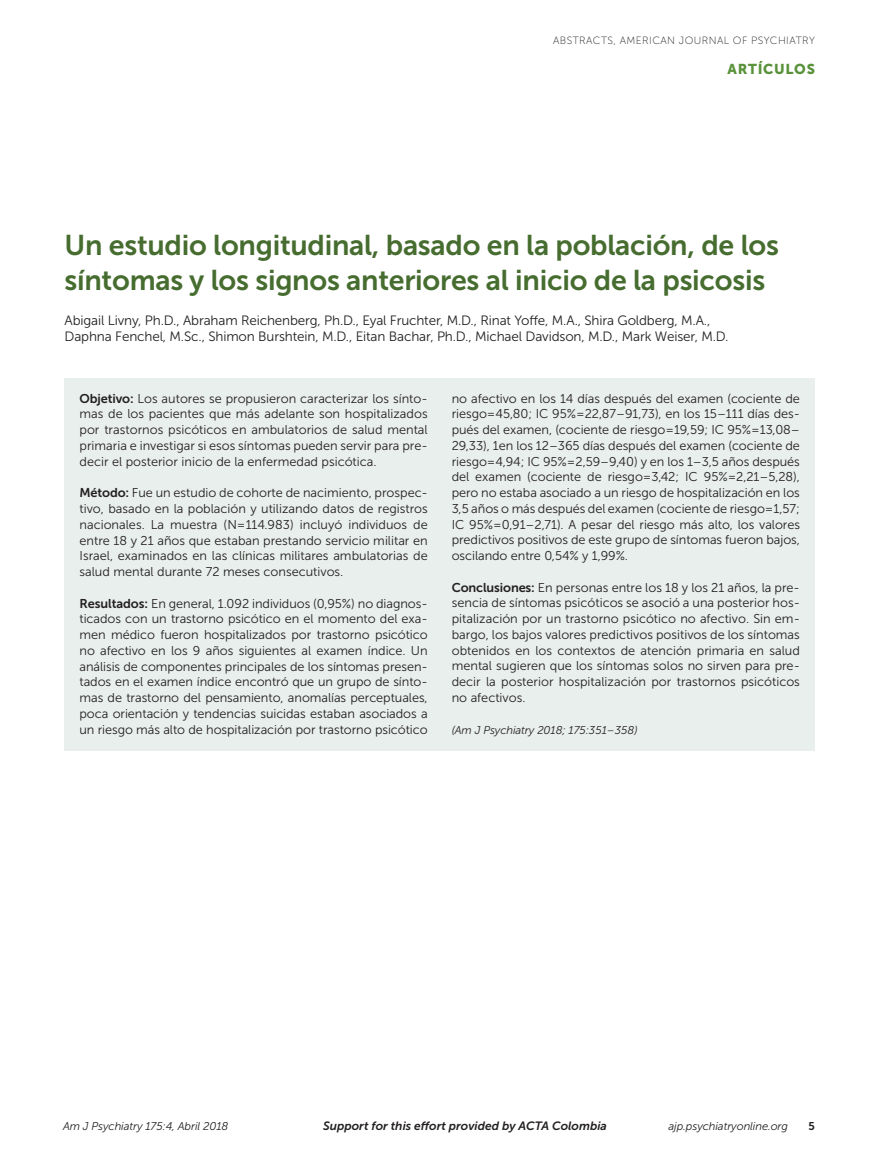
<style>
.page{position:relative;width:878px;height:1175px;background:#fff}
.page>*{position:absolute;margin:0;border:0;box-sizing:border-box;transform-origin:0 0}
.t1{font:28.5px/34.5px "Museo Sans 700";letter-spacing:-.01em;color:#466d2f}
.t2{font:14.25px "Museo Sans 900";letter-spacing:.05em;color:#59923a}
.t3{font:13.5px/16.5px "Museo Sans 300";letter-spacing:-.01em;color:#231f20}
.t4{font:12.75px/15.8px "Museo Sans 300";color:#231f20;text-align:justify}
.t5{font:italic 12px "Museo Sans 700";color:#231f20}
.t6{font:italic 11.25px "Museo Sans 300";letter-spacing:-.01em;color:#231f20}
.t7{font:11.25px "Museo Sans 700";color:#231f20}
.t8{font:10.5px "Museo Sans 100";letter-spacing:.04em;color:#231f20}
.s1{font-family:"Museo Sans 700"}
</style>
<div class="page">
<div style="left:64px;top:378px;width:750px;height:372px;background:#e9efec"></div>
<p class="t8" style="left:553px;top:35px;width:263px">ABSTRACTS, AMERICAN JOURNAL OF PSYCHIATRY</p>
<p class="t2" style="left:727px;top:61px;width:89px">ARTÍCULOS</p>
<h1 class="t1" style="left:64px;top:228px;width:716px">Un estudio longitudinal, basado en la población, de los síntomas y los signos anteriores al inicio de la psicosis</h1>
<p class="t3" style="left:64px;top:312px;width:665px">Abigail Livny, Ph.D., Abraham Reichenberg, Ph.D., Eyal Fruchter, M.D., Rinat Yoffe, M.A., Shira Goldberg, M.A.,<br>Daphna Fenchel, M.Sc., Shimon Burshtein, M.D., Eitan Bachar, Ph.D., Michael Davidson, M.D., Mark Weiser, M.D.</p>
<p class="t4" style="left:80px;top:390px;width:350px"><span class="s1">Objetivo:</span> Los autores se propusieron caracterizar los sínto&shy;mas de los pacientes que más adelante son hospitalizados por trastornos psicóticos en ambulatorios de salud mental primaria e investigar si esos síntomas pueden servir para pre&shy;decir el posterior inicio de la enfermedad psicótica.</p>
<p class="t4" style="left:80px;top:485px;width:350px"><span class="s1">Método:</span> Fue un estudio de cohorte de nacimiento, prospec&shy;tivo, basado en la población y utilizando datos de registros nacionales. La muestra (N=114.983) incluyó individuos de entre 18 y 21 años que estaban prestando servicio militar en Israel, examinados en las clínicas militares ambulatorias de salud mental durante 72 meses consecutivos.</p>
<p class="t4" style="left:80px;top:595px;width:350px"><span class="s1">Resultados:</span> En general, 1.092 individuos (0,95%) no diagnos&shy;ticados con un trastorno psicótico en el momento del exa&shy;men médico fueron hospitalizados por trastorno psicótico no afectivo en los 9 años siguientes al examen índice. Un análisis de componentes principales de los síntomas presen&shy;tados en el examen índice encontró que un grupo de sínto&shy;mas de trastorno del pensamiento, anomalías perceptuales, poca orientación y tendencias suicidas estaban asociados a un riesgo más alto de hospitalización por trastorno psicótico</p>
<p class="t4" style="left:451px;top:390px;width:350px">no afectivo en los 14 días después del examen (cociente de riesgo=45,80; IC 95%=22,87–91,73), en los 15–111 días des&shy;pués del examen, (cociente de riesgo=19,59; IC 95%=13,08– 29,33), 1en los 12–365 días después del examen (cociente de riesgo=4,94; IC 95%=2,59–9,40) y en los 1–3,5 años después del examen (cociente de riesgo=3,42; IC 95%=2,21–5,28), pero no estaba asociado a un riesgo de hospitalización en los 3,5 años o más después del examen (cociente de riesgo=1,57; IC 95%=0,91–2,71). A pesar del riesgo más alto, los valores predictivos positivos de este grupo de síntomas fueron bajos, oscilando entre 0,54% y 1,99%.</p>
<p class="t4" style="left:451px;top:579px;width:350px"><span class="s1">Conclusiones:</span> En personas entre los 18 y los 21 años, la pre&shy;sencia de síntomas psicóticos se asoció a una posterior hos&shy;pitalización por un trastorno psicótico no afectivo. Sin em&shy;bargo, los bajos valores predictivos positivos de los síntomas obtenidos en los contextos de atención primaria en salud mental sugieren que los síntomas solos no sirven para pre&shy;decir la posterior hospitalización por trastornos psicóticos no afectivos.</p>
<p class="t6" style="left:452px;top:723px;width:187px">(Am J Psychiatry 2018; 175:351–358)</p>
<p class="t6" style="left:63px;top:1119px;width:167px">Am J Psychiatry 175:4, Abril 2018</p>
<p class="t5" style="left:323px;top:1119px;width:285px">Support for this effort provided by ACTA Colombia</p>
<p class="t6" style="left:668px;top:1119px;width:121px">ajp.psychiatryonline.org</p>
<p class="t7" style="left:808px;top:1119px;width:8px">5</p>
</div>
